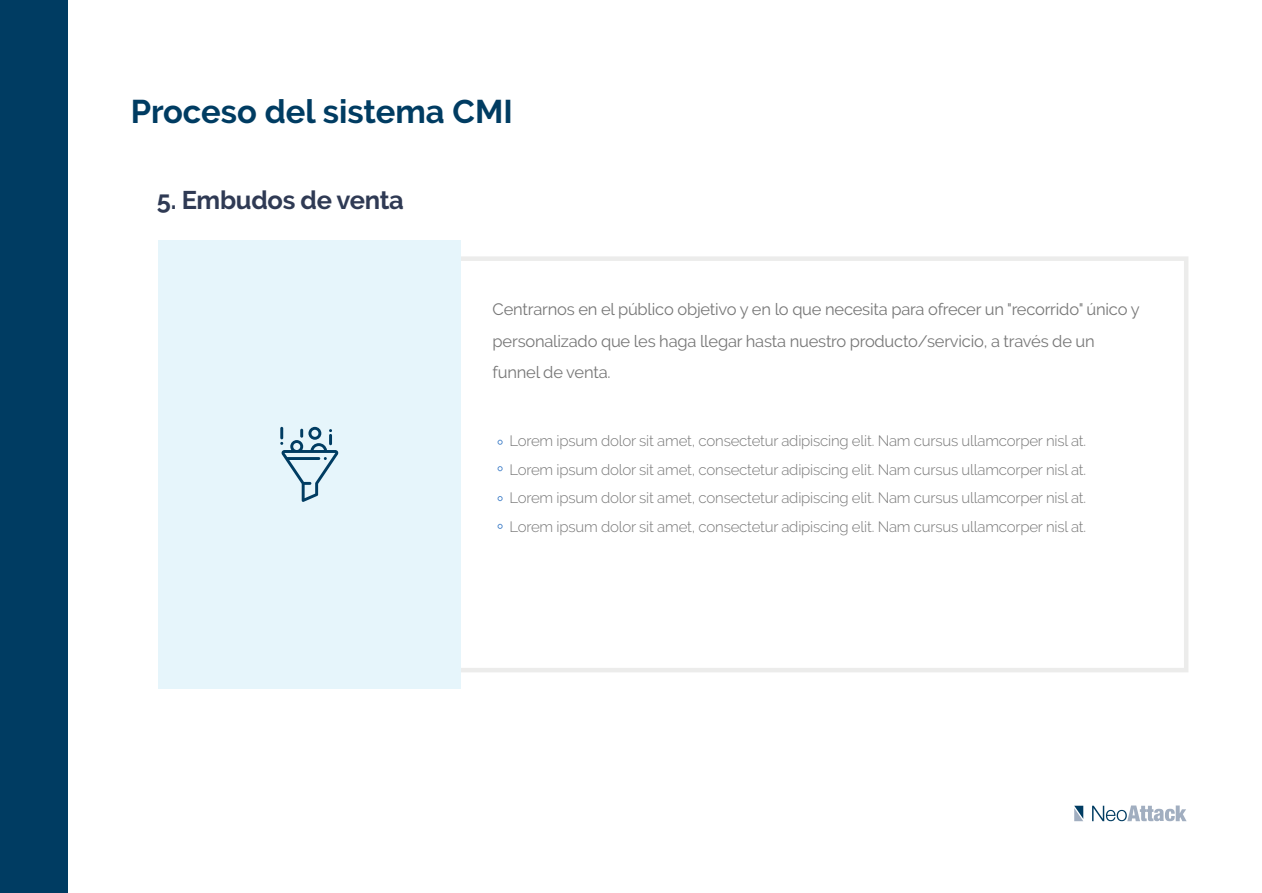
<style>
.page{position:relative;width:1262px;height:893px;background:#fff}
.page>*{position:absolute;margin:0;border:0;box-sizing:border-box;transform-origin:0 0}
.t1{font:700 32.7px "Raleway";color:#003c62}
.t2{font:700 25.5px "Raleway";letter-spacing:-.01em;color:#2f3a54}
.t3{font:16.5px/31.5px "Raleway";letter-spacing:-.015em;color:#777}
.t4{font:300 15px/28.5px "Raleway";letter-spacing:-.015em;color:#777;text-align:justify}
</style>
<div class="page">
<div style="left:0;top:0;width:68px;height:892px;background:#003c62"></div>
<div style="left:454px;top:256px;width:734px;height:416px;border:4px solid #ececeb"></div>
<div style="left:158px;top:240px;width:302px;height:448px;background:#e6f5fb"></div>
<svg style="left:280px;top:427px;width:58px;height:75px"></svg>
<svg style="left:1092px;top:805px;width:94px;height:16px"></svg>
<svg style="left:1074px;top:805px;width:9px;height:16px"></svg>
<svg style="left:498px;top:524px;width:4px;height:4px"></svg>
<svg style="left:498px;top:496px;width:4px;height:5px"></svg>
<svg style="left:498px;top:466px;width:4px;height:5px"></svg>
<svg style="left:498px;top:440px;width:4px;height:4px"></svg>
<h1 class="t1" style="left:131px;top:93px;width:383px">Proceso del sistema CMI</h1>
<h2 class="t2" style="left:157px;top:186px;width:248px">5. Embudos de venta</h2>
<p class="t3" style="left:492px;top:294px;width:648px">Centrarnos en el público objetivo y en lo que necesita para ofrecer un "recorrido" único y personalizado que les haga llegar hasta nuestro producto/servicio, a través de un funnel de venta.</p>
<p class="t4" style="left:509px;top:426px;width:578px">Lorem ipsum dolor sit amet, consectetur adipiscing elit. Nam cursus ullamcorper nisl at.<br>Lorem ipsum dolor sit amet, consectetur adipiscing elit. Nam cursus ullamcorper nisl at.<br>Lorem ipsum dolor sit amet, consectetur adipiscing elit. Nam cursus ullamcorper nisl at.<br>Lorem ipsum dolor sit amet, consectetur adipiscing elit. Nam cursus ullamcorper nisl at.</p>
</div>
